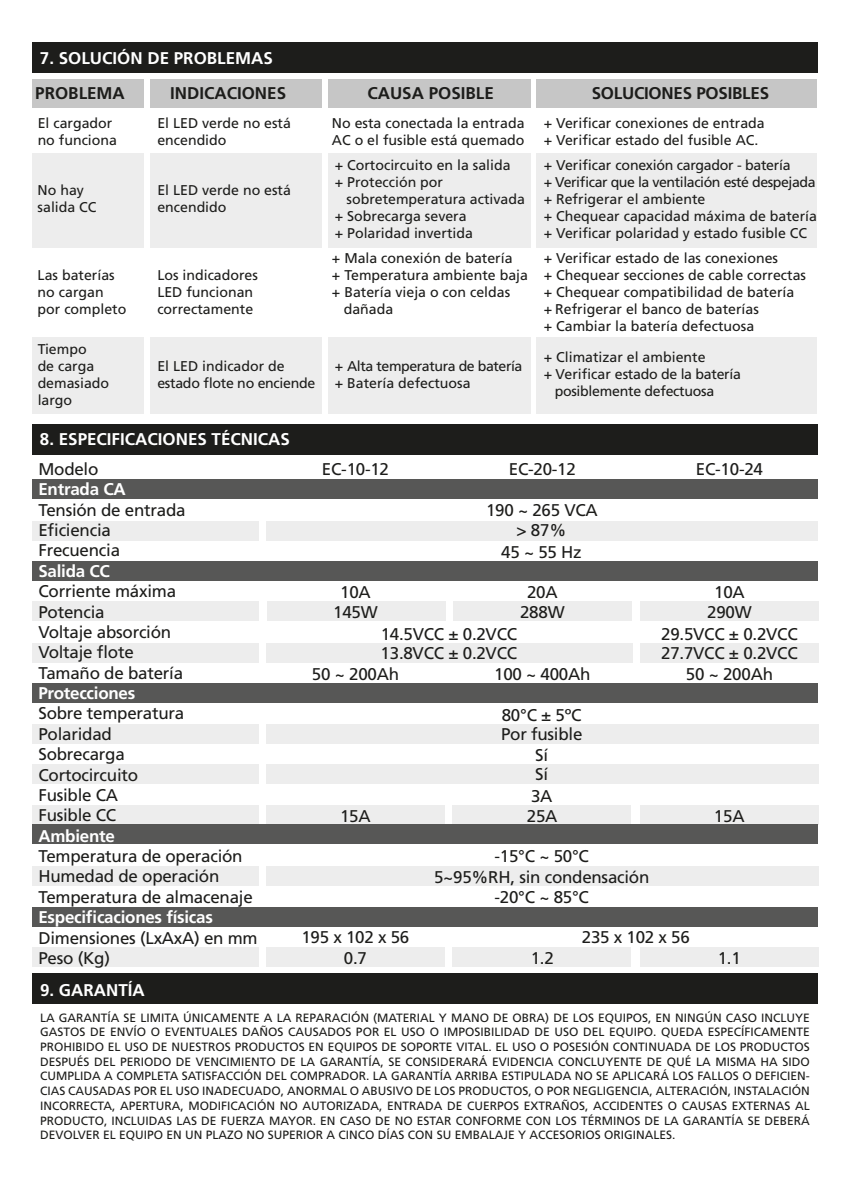
<style>
.page{position:relative;width:842px;height:1191px;background:#fff}
.page>*{position:absolute;margin:0;border:0;box-sizing:border-box;transform-origin:0 0}
.t1{font:17px/20.4px "Frutiger LT Std";letter-spacing:-.015em;color:#1d1d1b}
.t2{font:700 17px "Frutiger LT Std";letter-spacing:-.015em;color:#fff}
.t3{font:700 17px "Frutiger LT Std";color:#1d1d1b}
.t4{font:14.2px/17px "Frutiger LT Std";color:#1d1d1b}
.t5{font:14.2px/17px "Frutiger LT Std";letter-spacing:-.02em;color:#1d1d1b}
.t6{font:14.2px/17px "Frutiger LT Std";letter-spacing:-.03em;color:#1d1d1b}
.t7{font:12px/14.8px "Frutiger LT Std";color:#1d1d1b;text-align:justify}
</style>
<div class="page">
<div style="left:33px;top:424px;width:785px;height:30px;background:#1d1d1b"></div>
<div style="left:33px;top:42px;width:785px;height:31px;background:#1d1d1b"></div>
<div style="left:33px;top:973px;width:785px;height:31px;background:#1d1d1b"></div>
<div style="left:266px;top:947px;width:179px;height:20px;background:#ededed"></div>
<div style="left:452px;top:947px;width:179px;height:20px;background:#ededed"></div>
<div style="left:640px;top:947px;width:179px;height:20px;background:#ededed"></div>
<div style="left:33px;top:947px;width:226px;height:20px;background:#ededed"></div>
<div style="left:33px;top:479px;width:785px;height:20px;background:#575756"></div>
<div style="left:33px;top:521px;width:226px;height:19px;background:#ededed"></div>
<div style="left:266px;top:521px;width:552px;height:19px;background:#ededed"></div>
<div style="left:32px;top:602px;width:227px;height:19px;background:#ededed"></div>
<div style="left:267px;top:602px;width:178px;height:19px;background:#ededed"></div>
<div style="left:453px;top:602px;width:178px;height:19px;background:#ededed"></div>
<div style="left:640px;top:602px;width:178px;height:19px;background:#ededed"></div>
<div style="left:640px;top:643px;width:178px;height:19px;background:#ededed"></div>
<div style="left:33px;top:643px;width:226px;height:19px;background:#ededed"></div>
<div style="left:266px;top:724px;width:552px;height:20px;background:#ededed"></div>
<div style="left:33px;top:724px;width:226px;height:20px;background:#ededed"></div>
<div style="left:266px;top:764px;width:552px;height:19px;background:#ededed"></div>
<div style="left:33px;top:764px;width:226px;height:19px;background:#ededed"></div>
<div style="left:266px;top:866px;width:552px;height:19px;background:#ededed"></div>
<div style="left:33px;top:866px;width:226px;height:19px;background:#ededed"></div>
<div style="left:266px;top:805px;width:179px;height:20px;background:#ededed"></div>
<div style="left:452px;top:805px;width:179px;height:20px;background:#ededed"></div>
<div style="left:640px;top:805px;width:179px;height:20px;background:#ededed"></div>
<div style="left:33px;top:805px;width:226px;height:20px;background:#ededed"></div>
<div style="left:33px;top:561px;width:785px;height:20px;background:#575756"></div>
<div style="left:33px;top:683px;width:785px;height:19px;background:#575756"></div>
<div style="left:33px;top:825px;width:785px;height:19px;background:#575756"></div>
<div style="left:33px;top:907px;width:785px;height:19px;background:#575756"></div>
<div style="left:266px;top:643px;width:366px;height:19px;background:#ededed"></div>
<div style="left:32px;top:79px;width:112px;height:29px;background:#c6c6c6"></div>
<div style="left:150px;top:79px;width:172px;height:29px;background:#c6c6c6"></div>
<div style="left:328px;top:79px;width:203px;height:29px;background:#c6c6c6"></div>
<div style="left:536px;top:79px;width:281px;height:29px;background:#c6c6c6"></div>
<div style="left:32px;top:153px;width:112px;height:94px;background:#ededed"></div>
<div style="left:150px;top:153px;width:172px;height:94px;background:#ededed"></div>
<div style="left:328px;top:153px;width:203px;height:94px;background:#ededed"></div>
<div style="left:536px;top:153px;width:281px;height:94px;background:#ededed"></div>
<div style="left:32px;top:337px;width:112px;height:76px;background:#ededed"></div>
<div style="left:150px;top:337px;width:172px;height:76px;background:#ededed"></div>
<div style="left:328px;top:337px;width:203px;height:76px;background:#ededed"></div>
<div style="left:536px;top:337px;width:281px;height:76px;background:#ededed"></div>
<h1 class="t2" style="left:40px;top:49px;width:234px">7. SOLUCIÓN DE PROBLEMAS</h1>
<h1 class="t3" style="left:35px;top:84px;width:91px">PROBLEMA</h1>
<h1 class="t3" style="left:170px;top:84px;width:117px">INDICACIONES</h1>
<h1 class="t3" style="left:367px;top:84px;width:128px">CAUSA POSIBLE</h1>
<h1 class="t3" style="left:592px;top:84px;width:179px">SOLUCIONES POSIBLES</h1>
<p class="t4" style="left:38px;top:114px;width:81px">El cargador no funciona</p>
<p class="t4" style="left:332px;top:114px;width:194px">No esta conectada la entrada<br>AC o el fusible está quemado</p>
<p class="t4" style="left:544px;top:114px;width:222px">+ Verificar conexiones de entrada + Verificar estado del fusible AC.</p>
<p class="t4" style="left:38px;top:182px;width:60px">No hay salida CC</p>
<p class="t4" style="left:157px;top:182px;width:135px">El LED verde no está encendido</p>
<p class="t4" style="left:157px;top:114px;width:135px">El LED verde no está encendido</p>
<p class="t4" style="left:544px;top:157px;width:275px">+ Verificar conexión cargador - batería<br>+ Verificar que la ventilación esté despejada + Refrigerar el ambiente<br>+ Chequear capacidad máxima de batería + Verificar polaridad y estado fusible CC</p>
<p class="t4" style="left:335px;top:157px;width:177px">+ Cortocircuito en la salida + Protección por</p>
<p class="t4" style="left:335px;top:191px;width:192px;text-indent:12px">sobretemperatura activada + Sobrecarga severa<br>+ Polaridad invertida</p>
<p class="t4" style="left:38px;top:266px;width:90px">Las baterías no cargan por completo</p>
<p class="t4" style="left:38px;top:340px;width:73px">Tiempo<br>de carga demasiado largo</p>
<p class="t4" style="left:157px;top:266px;width:102px">Los indicadores<br>LED funcionan correctamente</p>
<p class="t4" style="left:332px;top:249px;width:182px">+ Mala conexión de batería</p>
<p class="t4" style="left:332px;top:266px;width:198px">+ Temperatura ambiente baja</p>
<p class="t4" style="left:332px;top:283px;width:180px">+ Batería vieja o con celdas</p>
<p class="t4" style="left:344px;top:300px;width:51px">dañada</p>
<p class="t5" style="left:157px;top:357px;width:160px">El LED indicador de estado flote no enciende</p>
<p class="t6" style="left:335px;top:357px;width:189px">+ Alta temperatura de batería + Batería defectuosa</p>
<h1 class="t2" style="left:40px;top:430px;width:251px">8. ESPECIFICACIONES TÉCNICAS</h1>
<p class="t4" style="left:544px;top:249px;width:264px">+ Verificar estado de las conexiones<br>+ Chequear secciones de cable correctas + Chequear compatibilidad de batería + Refrigerar el banco de baterías<br>+ Cambiar la batería defectuosa</p>
<p class="t4" style="left:544px;top:349px;width:163px">+ Climatizar el ambiente</p>
<p class="t5" style="left:544px;top:366px;width:199px">+ Verificar estado de la batería</p>
<p class="t5" style="left:555px;top:383px;width:161px">posiblemente defectuosa</p>
<h1 class="t1" style="left:38px;top:459px;width:62px">Modelo</h1>
<h1 class="t2" style="left:38px;top:480px;width:89px">Entrada CA</h1>
<h1 class="t1" style="left:38px;top:500px;width:149px">Tensión de entrada<br>Eficiencia<br>Frecuencia</h1>
<h1 class="t2" style="left:38px;top:561px;width:73px">Salida CC</h1>
<h1 class="t1" style="left:38px;top:581px;width:146px">Corriente máxima<br>Potencia<br>Voltaje absorción<br>Voltaje flote<br>Tamaño de batería</h1>
<h1 class="t2" style="left:38px;top:684px;width:98px">Protecciones</h1>
<h1 class="t1" style="left:38px;top:703px;width:147px">Sobre temperatura<br>Polaridad<br>Sobrecarga<br>Cortocircuito<br>Fusible CA<br>Fusible CC</h1>
<h1 class="t2" style="left:38px;top:826px;width:78px">Ambiente</h1>
<h1 class="t1" style="left:38px;top:846px;width:216px">Temperatura de operación<br>Humedad de operación<br>Temperatura de almacenaje</h1>
<h1 class="t2" style="left:38px;top:908px;width:176px">Especificaciones físicas</h1>
<h1 class="t1" style="left:38px;top:927px;width:221px">Dimensiones (LxAxA) en mm<br>Peso (Kg)</h1>
<h1 class="t1" style="left:322px;top:459px;width:69px">EC-10-12</h1>
<h1 class="t1" style="left:333px;top:581px;width:46px;text-align:center">10A<br>145W</h1>
<h1 class="t1" style="left:509px;top:459px;width:69px">EC-20-12</h1>
<h1 class="t1" style="left:696px;top:459px;width:69px">EC-10-24</h1>
<h1 class="t1" style="left:486px;top:500px;width:113px">190 ~ 265 VCA</h1>
<h1 class="t1" style="left:501px;top:542px;width:82px">45 ~ 55 Hz</h1>
<h1 class="t1" style="left:517px;top:520px;width:51px">&gt; 87%</h1>
<h1 class="t1" style="left:527px;top:581px;width:32px">20A</h1>
<h1 class="t1" style="left:714px;top:581px;width:32px">10A</h1>
<h1 class="t1" style="left:520px;top:602px;width:46px">288W</h1>
<h1 class="t1" style="left:707px;top:602px;width:46px">290W</h1>
<h1 class="t1" style="left:381px;top:624px;width:138px">14.5VCC ± 0.2VCC</h1>
<h1 class="t1" style="left:381px;top:642px;width:138px">13.8VCC ± 0.2VCC</h1>
<h1 class="t1" style="left:661px;top:624px;width:138px">29.5VCC ± 0.2VCC</h1>
<h1 class="t1" style="left:661px;top:642px;width:138px">27.7VCC ± 0.2VCC</h1>
<h1 class="t1" style="left:312px;top:664px;width:89px">50 ~ 200Ah</h1>
<h1 class="t1" style="left:494px;top:664px;width:98px">100 ~ 400Ah</h1>
<h1 class="t1" style="left:686px;top:664px;width:89px">50 ~ 200Ah</h1>
<h1 class="t1" style="left:501px;top:704px;width:83px;text-align:center">80°C ± 5ºC<br>Por fusible<br>Sí</h1>
<h1 class="t1" style="left:531px;top:763px;width:23px;line-height:22.6px">Sí<br>3A</h1>
<h1 class="t1" style="left:340px;top:806px;width:32px">15A</h1>
<h1 class="t1" style="left:527px;top:806px;width:32px">25A</h1>
<h1 class="t1" style="left:714px;top:806px;width:32px">15A</h1>
<h1 class="t1" style="left:301px;top:927px;width:110px">195 x 102 x 56</h1>
<h1 class="t1" style="left:434px;top:846px;width:217px;text-align:center">-15°C ~ 50°C<br>5~95%RH, sin condensación -20°C ~ 85°C</h1>
<h1 class="t1" style="left:582px;top:927px;width:110px">235 x 102 x 56</h1>
<h1 class="t1" style="left:344px;top:948px;width:25px">0.7</h1>
<h1 class="t1" style="left:531px;top:948px;width:25px">1.2</h1>
<h1 class="t1" style="left:718px;top:948px;width:25px">1.1</h1>
<h1 class="t2" style="left:40px;top:980px;width:106px">9. GARANTÍA</h1>
<p class="t7" style="left:40px;top:1010px;width:771px">LA GARANTÍA SE LIMITA ÚNICAMENTE A LA REPARACIÓN (MATERIAL Y MANO DE OBRA) DE LOS EQUIPOS, EN NINGÚN CASO INCLUYE GASTOS DE ENVÍO O EVENTUALES DAÑOS CAUSADOS POR EL USO O IMPOSIBILIDAD DE USO DEL EQUIPO. QUEDA ESPECÍFICAMENTE PROHIBIDO EL USO DE NUESTROS PRODUCTOS EN EQUIPOS DE SOPORTE VITAL. EL USO O POSESIÓN CONTINUADA DE LOS PRODUCTOS DESPUÉS DEL PERIODO DE VENCIMIENTO DE LA GARANTÍA, SE CONSIDERARÁ EVIDENCIA CONCLUYENTE DE QUÉ LA MISMA HA SIDO CUMPLIDA A COMPLETA SATISFACCIÓN DEL COMPRADOR. LA GARANTÍA ARRIBA ESTIPULADA NO SE APLICARÁ LOS FALLOS O DEFICIEN-CIAS CAUSADAS POR EL USO INADECUADO, ANORMAL O ABUSIVO DE LOS PRODUCTOS, O POR NEGLIGENCIA, ALTERACIÓN, INSTALACIÓN INCORRECTA, APERTURA, MODIFICACIÓN NO AUTORIZADA, ENTRADA DE CUERPOS EXTRAÑOS, ACCIDENTES O CAUSAS EXTERNAS AL PRODUCTO, INCLUIDAS LAS DE FUERZA MAYOR. EN CASO DE NO ESTAR CONFORME CON LOS TÉRMINOS DE LA GARANTÍA SE DEBERÁ DEVOLVER EL EQUIPO EN UN PLAZO NO SUPERIOR A CINCO DÍAS CON SU EMBALAJE Y ACCESORIOS ORIGINALES.</p>
</div>
